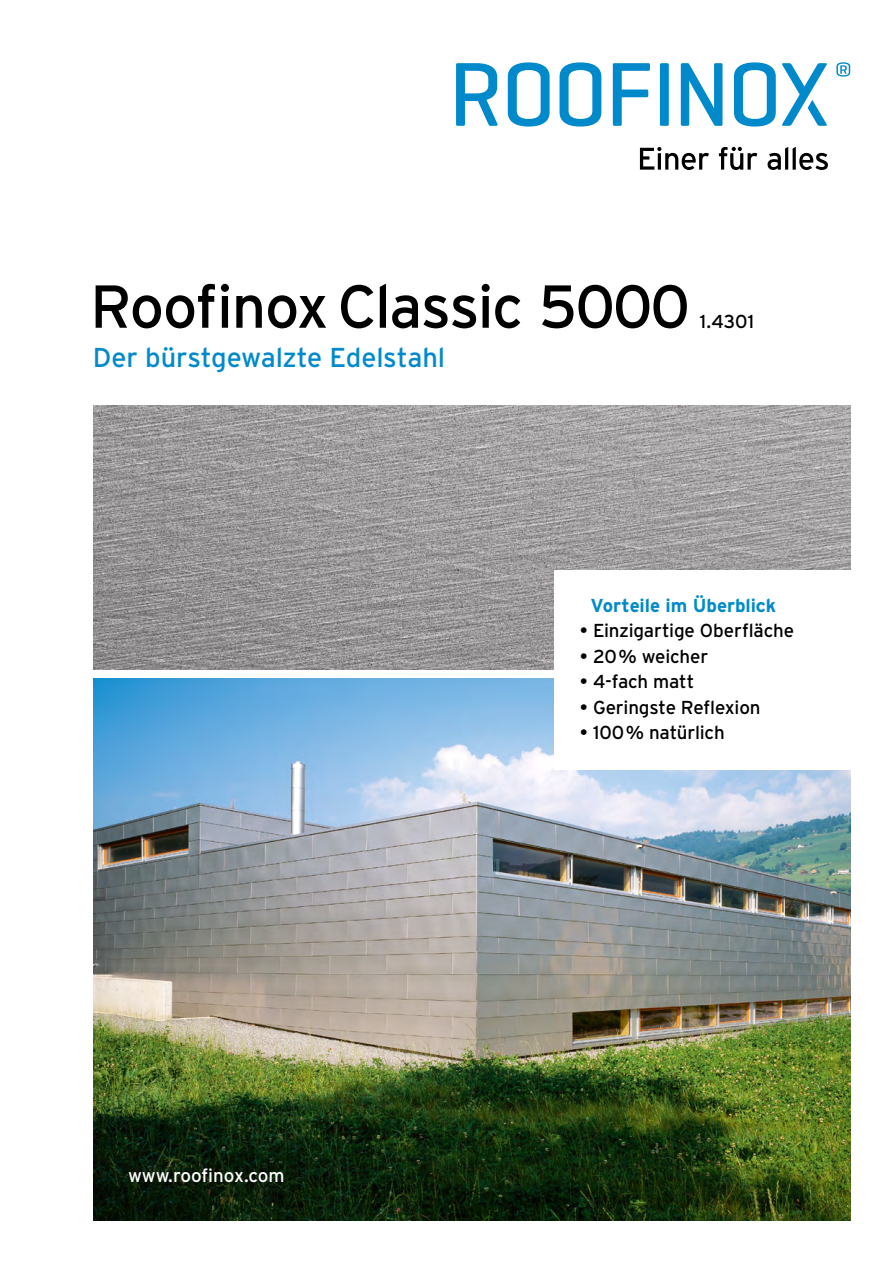
<style>
.page{position:relative;width:893px;height:1263px;background:#fff}
.page>*{position:absolute;margin:0;border:0;box-sizing:border-box;transform-origin:0 0}
.t1{font:60.45px "Interstate";letter-spacing:-.03em;color:#000}
.t2{font:27.3px "Interstate";letter-spacing:-.005em;color:#008acb}
.t3{font:18.75px "Interstate";letter-spacing:-.01em;color:#000}
.t4{font:700 18.75px "Interstate";letter-spacing:-.005em;color:#008acb}
.t5{font:18.75px "Interstate";color:#fff}
</style>
<div class="page">
<img style="left:94px;top:406px;width:756px;height:264px">
<img style="left:94px;top:678px;width:756px;height:542px">
<div style="left:554px;top:571px;width:297px;height:199px;background:#fff"></div>
<svg style="left:456px;top:63px;width:42px;height:63px"></svg>
<svg style="left:508px;top:62px;width:42px;height:65px"></svg>
<svg style="left:560px;top:62px;width:41px;height:65px"></svg>
<svg style="left:613px;top:63px;width:37px;height:63px"></svg>
<div style="left:660px;top:63px;width:9px;height:63px;background:#008acb;border-radius:2px"></div>
<svg style="left:681px;top:63px;width:41px;height:63px"></svg>
<svg style="left:734px;top:62px;width:42px;height:65px"></svg>
<svg style="left:836px;top:62px;width:14px;height:15px"></svg>
<svg style="left:782px;top:63px;width:45px;height:63px"></svg>
<svg style="left:640px;top:147px;width:69px;height:23px"></svg>
<svg style="left:719px;top:147px;width:38px;height:23px"></svg>
<svg style="left:768px;top:147px;width:60px;height:23px"></svg>
<h1 class="t1" style="left:90px;top:273px;width:602px">Roofinox Classic 5000</h1>
<h2 class="t2" style="left:93px;top:342px;width:354px">Der bürstgewalzte Edelstahl</h2>
<p class="t3" style="left:700px;top:311px;width:56px">1.4301</p>
<p class="t5" style="left:128px;top:1164px;width:158px">www.roofinox.com</p>
<p class="t4" style="left:590px;top:595px;width:187px">Vorteile im Überblick</p>
<p class="t3" style="left:580px;top:620px;width:216px">• Einzigartige Oberfläche</p>
<p class="t3" style="left:580px;top:646px;width:130px">• 20% weicher</p>
<p class="t3" style="left:580px;top:671px;width:116px">• 4-fach matt</p>
<p class="t3" style="left:580px;top:697px;width:182px">• Geringste Reflexion</p>
<p class="t3" style="left:580px;top:722px;width:146px">• 100% natürlich</p>
</div>
